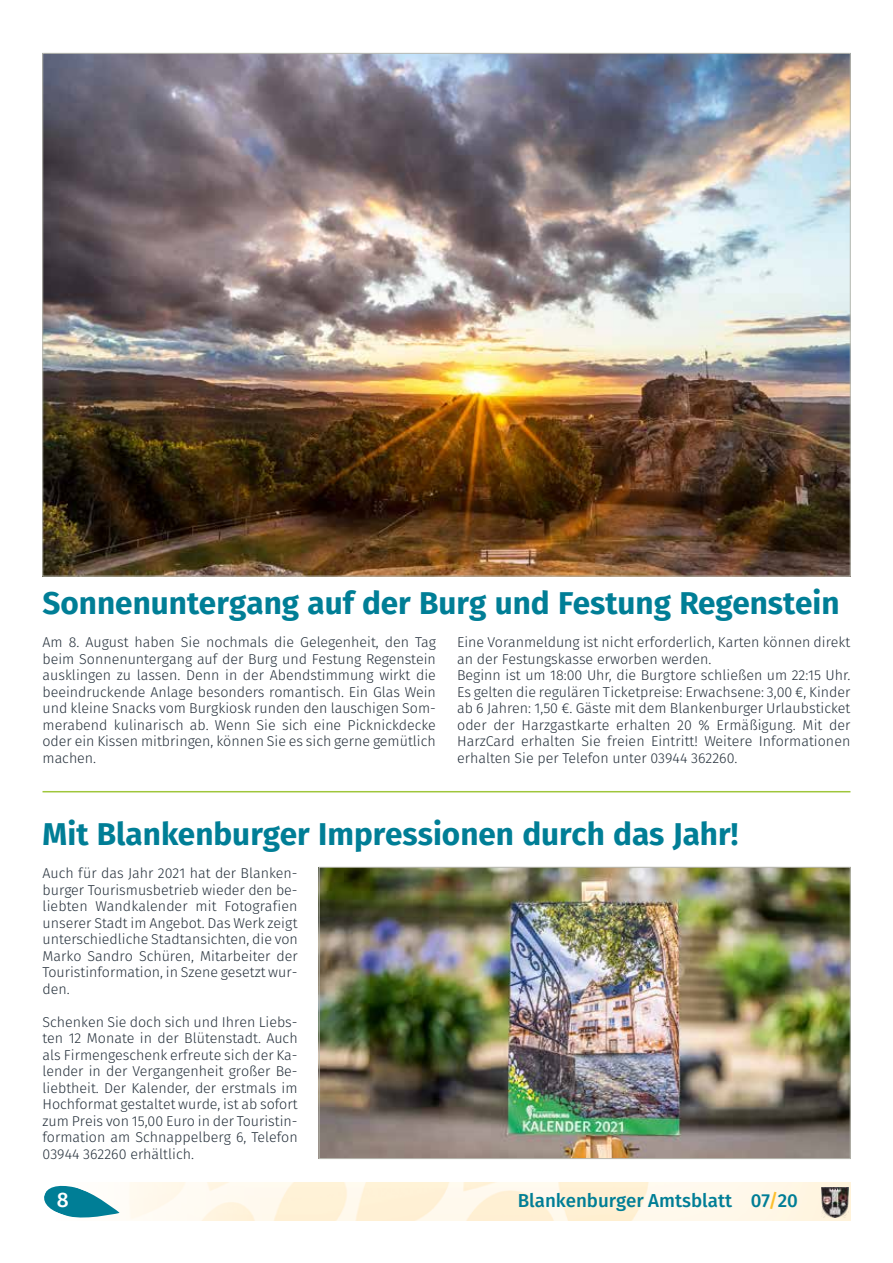
<style>
.page{position:relative;width:893px;height:1263px;background:#fff}
.page>*{position:absolute;margin:0;border:0;box-sizing:border-box;transform-origin:0 0}
.t1{font:700 31.5px "Fira Sans";color:#007e96}
.t2{font:500 21px "Fira Sans";color:#fff}
.t3{font:500 18.75px "Fira Sans";color:#007e96}
.t4{font:300 14.25px/16.5px "Fira Sans";color:#25303b;text-align:justify}
.s1{color:#fcbf2c}
</style>
<div class="page">
<img style="left:129px;top:1182px;width:721px;height:38px">
<svg style="left:44px;top:1185px;width:76px;height:33px"></svg>
<img style="left:821px;top:1187px;width:27px;height:30px">
<hr style="left:43px;top:791px;width:807px;height:1px;background:#9fc63b">
<img style="left:321px;top:869px;width:527px;height:288px">
<div style="left:319px;top:867px;width:531px;height:292px;border:1px solid #b8b9b0"></div>
<img style="left:45px;top:55px;width:803px;height:519px">
<h1 class="t1" style="left:43px;top:581px;width:798px">Sonnenuntergang auf der Burg und Festung Regenstein</h1>
<p class="t4" style="left:43px;top:635px;width:395px">Am 8. August haben Sie nochmals die Gelegenheit, den Tag beim Sonnenuntergang auf der Burg und Festung Regenstein ausklingen zu lassen. Denn in der Abendstimmung wirkt die beeindruckende Anlage besonders romantisch. Ein Glas Wein und kleine Snacks vom Burgkiosk runden den lauschigen Som&shy;merabend kulinarisch ab. Wenn Sie sich eine Picknickdecke oder ein Kissen mitbringen, können Sie es sich gerne gemütlich machen.</p>
<p class="t4" style="left:457px;top:635px;width:395px;text-align:left">Eine Voranmeldung ist nicht erforderlich, Karten können direkt an der Festungskasse erworben werden.<br>Beginn ist um 18:00 Uhr, die Burgtore schließen um 22:15 Uhr.<br>Es gelten die regulären Ticketpreise: Erwachsene: 3,00 €, Kinder ab 6 Jahren: 1,50 €. Gäste mit dem Blankenburger Urlaubsticket oder der Harzgastkarte erhalten 20 % Ermäßigung. Mit der HarzCard erhalten Sie freien Eintritt! Weitere Informationen erhalten Sie per Telefon unter 03944 362260.</p>
<h1 class="t1" style="left:43px;top:812px;width:697px">Mit Blankenburger Impressionen durch das Jahr!</h1>
<p class="t4" style="left:43px;top:866px;width:257px">Auch für das Jahr 2021 hat der Blanken&shy;burger Tourismusbetrieb wieder den be&shy;liebten Wandkalender mit Fotografien unserer Stadt im Angebot. Das Werk zeigt unterschiedliche Stadtansichten, die von Marko Sandro Schüren, Mitarbeiter der Touristinformation, in Szene gesetzt wur&shy;den.</p>
<p class="t4" style="left:43px;top:1014px;width:257px">Schenken Sie doch sich und Ihren Liebs&shy;ten 12 Monate in der Blütenstadt. Auch als Firmengeschenk erfreute sich der Ka&shy;lender in der Vergangenheit großer Be&shy;liebtheit. Der Kalender, der erstmals im Hochformat gestaltet wurde, ist ab sofort zum Preis von 15,00 Euro in der Touristin&shy;formation am Schnappelberg 6, Telefon 03944 362260 erhältlich.</p>
<h2 class="t2" style="left:57px;top:1185px;width:13px">8</h2>
<h3 class="t3" style="left:518px;top:1187px;width:282px">Blankenburger Amtsblatt 07<span class="s1">/</span>20</h3>
</div>
